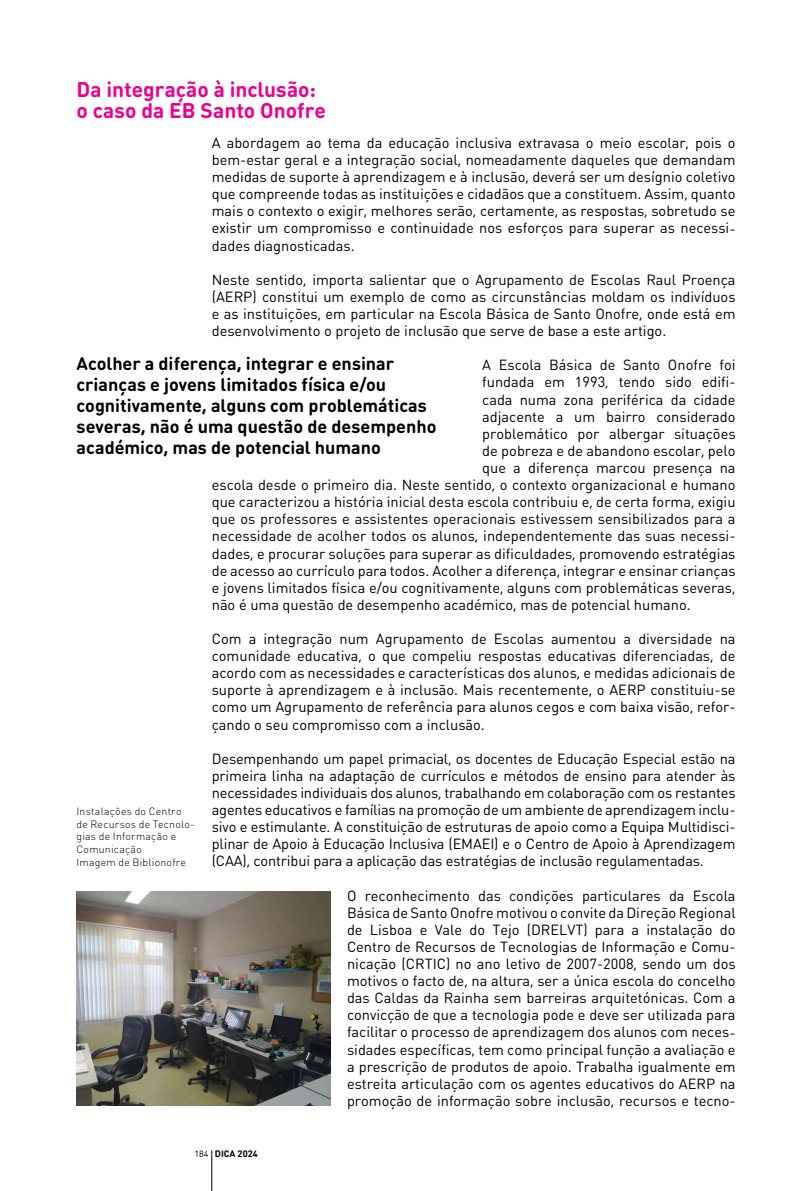
<style>
.page{position:relative;width:808px;height:1191px;background:#fff}
.page>*{position:absolute;margin:0;border:0;box-sizing:border-box;transform-origin:0 0}
.t1{font:700 21px/21px "DIN Round Pro";color:#ec008c}
.t2{font:700 18px/21px "DIN Round Pro";color:#000}
.t3{font:14.55px/17.1px "DIN Round Pro";color:#000;text-align:justify}
.t4{font:300 10.5px/12.8px "DIN Round Pro";letter-spacing:.025em;color:#000}
.t5{font:700 9.3px "DIN Round Pro";color:#000}
.s1{font-weight:400;font-size:9px}
</style>
<div class="page">
<hr style="left:211px;top:1150px;width:1px;height:41px;background:#000">
<img style="left:77px;top:891px;width:253px;height:214px">
<h1 class="t1" style="left:77px;top:78px;width:251px">Da integração à inclusão: o caso da EB Santo Onofre</h1>
<p class="t3" style="left:212px;top:134px;width:525px">A abordagem ao tema da educação inclusiva extravasa o meio escolar, pois o bem-estar geral e a integração social, nomeadamente daqueles que demandam medidas de suporte à aprendizagem e à inclusão, deverá ser um desígnio coletivo que compreende todas as instituições e cidadãos que a constituem. Assim, quanto mais o contexto o exigir, melhores serão, certamente, as respostas, sobretudo se existir um compromisso e continuidade nos esforços para superar as necessi&shy;dades diagnosticadas.</p>
<p class="t3" style="left:212px;top:270px;width:525px">Neste sentido, importa salientar que o Agrupamento de Escolas Raul Proença (AERP) constitui um exemplo de como as circunstâncias moldam os indivíduos e as instituições, em particular na Escola Básica de Santo Onofre, onde está em desenvolvimento o projeto de inclusão que serve de base a este artigo.</p>
<p class="t3" style="left:482px;top:356px;width:255px">A Escola Básica de Santo Onofre foi</p>
<p class="t3" style="left:482px;top:373px;width:255px">fundada em 1993, tendo sido edifi-</p>
<p class="t3" style="left:482px;top:390px;width:255px">cada numa zona periférica da cidade</p>
<p class="t3" style="left:482px;top:407px;width:255px">adjacente a um bairro considerado</p>
<p class="t3" style="left:482px;top:424px;width:255px">problemático por albergar situações</p>
<p class="t3" style="left:482px;top:441px;width:255px">de pobreza e de abandono escolar, pelo</p>
<p class="t3" style="left:482px;top:458px;width:255px">que a diferença marcou presença na</p>
<p class="t3" style="left:212px;top:476px;width:525px">escola desde o primeiro dia. Neste sentido, o contexto organizacional e humano</p>
<p class="t3" style="left:212px;top:493px;width:525px">que caracterizou a história inicial desta escola contribuiu e, de certa forma, exigiu</p>
<p class="t3" style="left:212px;top:510px;width:525px">que os professores e assistentes operacionais estivessem sensibilizados para a</p>
<p class="t3" style="left:212px;top:527px;width:525px">necessidade de acolher todos os alunos, independentemente das suas necessi-</p>
<p class="t3" style="left:212px;top:544px;width:525px">dades, e procurar soluções para superar as dificuldades, promovendo estratégias</p>
<p class="t3" style="left:212px;top:561px;width:525px">de acesso ao currículo para todos. Acolher a diferença, integrar e ensinar crianças</p>
<p class="t3" style="left:212px;top:578px;width:525px">e jovens limitados física e/ou cognitivamente, alguns com problemáticas severas,</p>
<p class="t3" style="left:212px;top:595px;width:480px">não é uma questão de desempenho académico, mas de potencial humano.</p>
<p class="t3" style="left:212px;top:629px;width:525px">Com a integração num Agrupamento de Escolas aumentou a diversidade na comunidade educativa, o que compeliu respostas educativas diferenciadas, de acordo com as necessidades e características dos alunos, e medidas adicionais de suporte à aprendizagem e à inclusão. Mais recentemente, o AERP constituiu-se como um Agrupamento de referência para alunos cegos e com baixa visão, refor&shy;çando o seu compromisso com a inclusão.</p>
<p class="t3" style="left:212px;top:749px;width:525px">Desempenhando um papel primacial, os docentes de Educação Especial estão na primeira linha na adaptação de currículos e métodos de ensino para atender às necessidades individuais dos alunos, trabalhando em colaboração com os restantes agentes educativos e famílias na promoção de um ambiente de aprendizagem inclu&shy;sivo e estimulante. A constituição de estruturas de apoio como a Equipa Multidisci&shy;plinar de Apoio à Educação Inclusiva (EMAEI) e o Centro de Apoio à Aprendizagem (CAA), contribui para a aplicação das estratégias de inclusão regulamentadas.</p>
<p class="t3" style="left:347px;top:886px;width:390px">O reconhecimento das condições particulares da Escola Básica de Santo Onofre motivou o convite da Direção Regional de Lisboa e Vale do Tejo (DRELVT) para a instalação do Centro de Recursos de Tecnologias de Informação e Comu&shy;nicação (CRTIC) no ano letivo de 2007-2008, sendo um dos motivos o facto de, na altura, ser a única escola do concelho das Caldas da Rainha sem barreiras arquitetónicas. Com a convicção de que a tecnologia pode e deve ser utilizada para facilitar o processo de aprendizagem dos alunos com neces&shy;sidades específicas, tem como principal função a avaliação e a prescrição de produtos de apoio. Trabalha igualmente em estreita articulação com os agentes educativos do AERP na promoção de informação sobre inclusão, recursos e tecno-</p>
<p class="t2" style="left:77px;top:352px;width:361px">Acolher a diferença, integrar e ensinar crianças e jovens limitados física e/ou cognitivamente, alguns com problemáticas severas, não é uma questão de desempenho académico, mas de potencial humano</p>
<p class="t4" style="left:77px;top:804px;width:120px">Instalações do Centro de Recursos de Tecnolo&shy;gias de Informação e<br>Comunicação<br>Imagem de Biblionofre</p>
<p class="t5" style="left:194px;top:1147px;width:65px"><span class="s1">184</span> DICA 2024</p>
</div>
